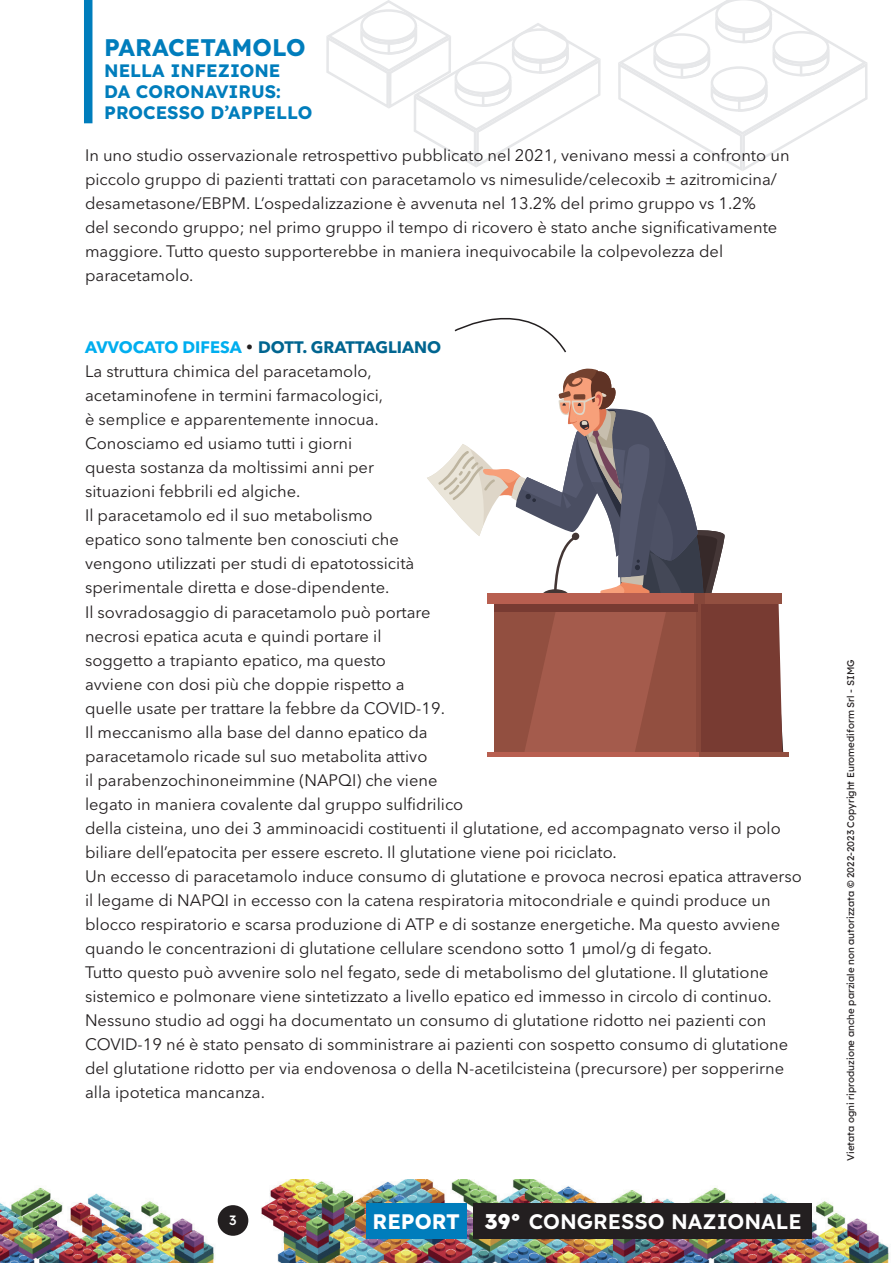
<style>
.page{position:relative;width:893px;height:1263px;background:#fff}
.page>*{position:absolute;margin:0;border:0;box-sizing:border-box;transform-origin:0 0}
.t1{font:700 24px "Lexend";color:#007dbc}
.t2{font:600 21px "Lexend";color:#fff}
.t3{font:700 21px "Lexend";color:#fff}
.t4{font:700 18px/21px "Lexend";color:#007dbc}
.t5{font:16.5px/24px "Avenir Next LT Pro";color:#231f20}
.t6{font:500 13.5px "Lexend";color:#fff}
.t7{font:9.75px "Lexend";color:#231f20}
.s1{font-weight:700;color:#00aeef}
.s2{font-weight:700;color:#006590}
.s3{font-weight:900}
</style>
<div class="page">
<img style="left:0;top:1179px;width:889px;height:84px">
<svg style="left:618px;top:0;width:249px;height:171px"></svg>
<svg style="left:326px;top:0;width:275px;height:167px"></svg>
<div style="left:473px;top:1203px;width:339px;height:35px;background:#231f20"></div>
<div style="left:218px;top:1205px;width:30px;height:31px;background:#231f20;border-radius:50%"></div>
<div style="left:84px;top:0;width:8px;height:123px;background:#007dbc"></div>
<div style="left:366px;top:1203px;width:101px;height:35px;background:#007dbc"></div>
<div style="left:699px;top:752px;width:89px;height:5px;background:#924f40"></div>
<svg style="left:427px;top:368px;width:356px;height:389px"></svg>
<svg style="left:454px;top:317px;width:112px;height:36px"></svg>
<h1 class="t1" style="left:104px;top:30px;width:203px">PARACETAMOLO</h1>
<p class="t4" style="left:104px;top:59px;width:210px">NELLA INFEZIONE<br>DA CORONAVIRUS:<br>PROCESSO D’APPELLO</p>
<p class="t5" style="left:85px;top:143px;width:706px">In uno studio osservazionale retrospettivo pubblicato nel 2021, venivano messi a confronto un piccolo gruppo di pazienti trattati con paracetamolo vs nimesulide/celecoxib ± azitromicina/ desametasone/EBPM. L’ospedalizzazione è avvenuta nel 13.2% del primo gruppo vs 1.2%<br>del secondo gruppo; nel primo gruppo il tempo di ricovero è stato anche significativamente maggiore. Tutto questo supporterebbe in maniera inequivocabile la colpevolezza del paracetamolo.</p>
<p class="t5" style="left:85px;top:336px;width:718px"><span class="s1">AVVOCATO DIFESA</span> • <span class="s2">DOTT. GRATTAGLIANO<br></span>La struttura chimica del paracetamolo,<br>acetaminofene in termini farmacologici,<br>è semplice e apparentemente innocua.<br>Conosciamo ed usiamo tutti i giorni<br>questa sostanza da moltissimi anni per<br>situazioni febbrili ed algiche.<br>Il paracetamolo ed il suo metabolismo<br>epatico sono talmente ben conosciuti che<br>vengono utilizzati per studi di epatotossicità<br>sperimentale diretta e dose-dipendente.<br>Il sovradosaggio di paracetamolo può portare<br>necrosi epatica acuta e quindi portare il<br>soggetto a trapianto epatico, ma questo<br>avviene con dosi più che doppie rispetto a<br>quelle usate per trattare la febbre da COVID-19.<br>Il meccanismo alla base del danno epatico da<br>paracetamolo ricade sul suo metabolita attivo<br>il parabenzochinoneimmine (NAPQI) che viene<br>legato in maniera covalente dal gruppo sulfidrilico<br>della cisteina, uno dei 3 amminoacidi costituenti il glutatione, ed accompagnato verso il polo biliare dell’epatocita per essere escreto. Il glutatione viene poi riciclato.<br>Un eccesso di paracetamolo induce consumo di glutatione e provoca necrosi epatica attraverso il legame di NAPQI in eccesso con la catena respiratoria mitocondriale e quindi produce un blocco respiratorio e scarsa produzione di ATP e di sostanze energetiche. Ma questo avviene quando le concentrazioni di glutatione cellulare scendono sotto 1 µmol/g di fegato.<br>Tutto questo può avvenire solo nel fegato, sede di metabolismo del glutatione. Il glutatione sistemico e polmonare viene sintetizzato a livello epatico ed immesso in circolo di continuo.<br>Nessuno studio ad oggi ha documentato un consumo di glutatione ridotto nei pazienti con COVID-19 né è stato pensato di somministrare ai pazienti con sospetto consumo di glutatione del glutatione ridotto per via endovenosa o della N-acetilcisteina (precursore) per sopperirne alla ipotetica mancanza.</p>
<p class="t6" style="left:229px;top:1210px;width:9px">3</p>
<p class="t3" style="left:373px;top:1206px;width:89px">REPORT</p>
<p class="t2" style="left:484px;top:1206px;width:319px"><span class="s3">39°</span> CONGRESSO NAZIONALE</p>
<p class="t7" style="left:844px;top:1161px;width:503px;rotate:-90deg">Vietata ogni riproduzione anche parziale non autorizzata © 2022-2023 Copyright Euromediform Srl - SIMG</p>
</div>
